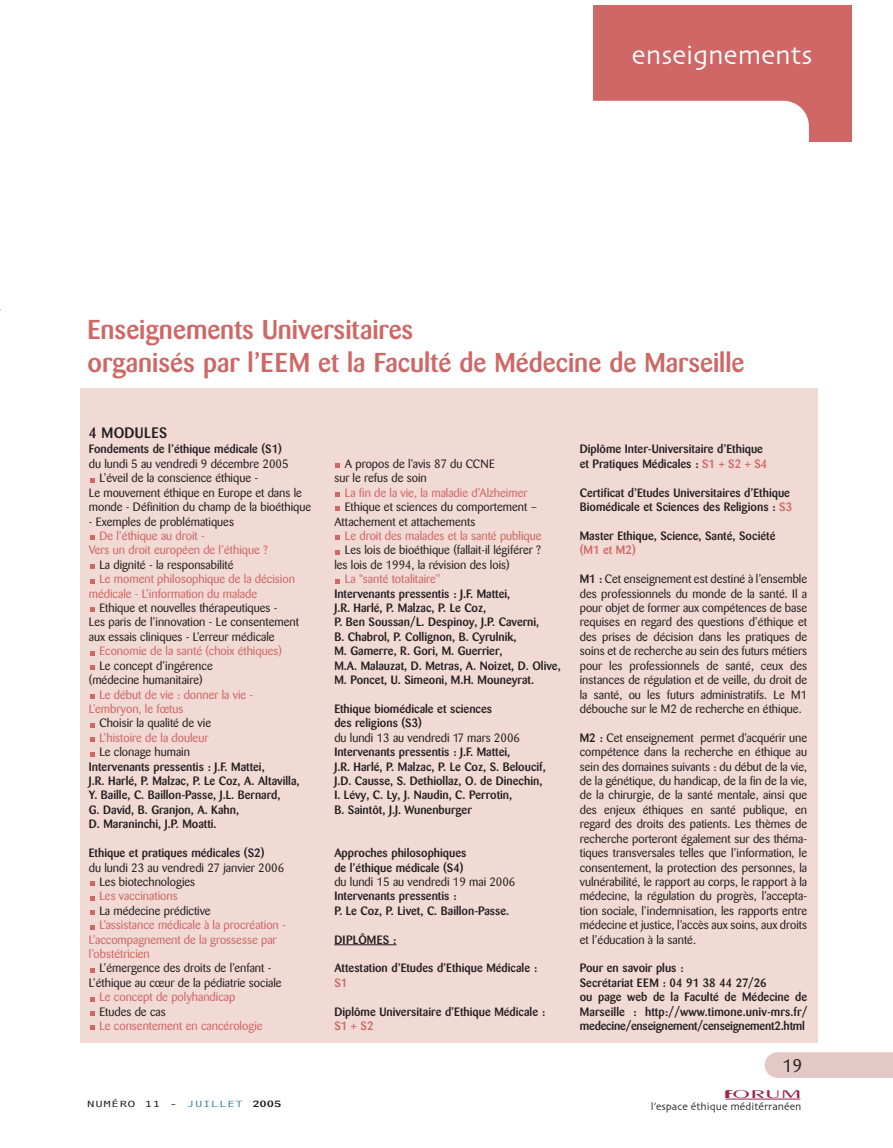
<style>
.page{position:relative;width:893px;height:1148px;background:#fff}
.page>*{position:absolute;margin:0;border:0;box-sizing:border-box;transform-origin:0 0}
.t1{font:500 27px/32.4px "Barmeno";color:#ce6766}
.t2{font:27px "Skia";color:#fff}
.t3{font:300 18px "Peignot";color:#9e2344;scale:2.1 1}
.t4{font:18px "Barmeno";color:#231f20}
.t5{font:500 15px "Barmeno";letter-spacing:.02em;color:#231f20}
.t6{font:12px/14.4px "Barmeno";color:#231f20}
.t7{font:500 12px/14.4px "Barmeno";color:#231f20}
.t8{font:12px/14.4px "Barmeno";color:#ce6766}
.t9{font:500 12px "Barmeno";color:#ce6766}
.t10{font:500 12px "Barmeno";letter-spacing:.02em;color:#231f20}
.t11{font:10.8px "Skia";color:#231f20}
.t12{font:9px "Andale Mono";color:#231f20;scale:1.5 1}
.t13{font:500 9px "Barmeno";color:#231f20;scale:1.5 1}
.s1{color:#ce6766}
.s2{font-weight:500}
.s3{font-weight:700;font-size:11.4px}
.s4{color:#3b89a6}
</style>
<div class="page">
<div style="left:764px;top:1052px;width:128px;height:25px;background:#e3c8c5"></div>
<hr style="left:725px;top:1098px;width:75px;height:1px;background:#9e2344">
<div style="left:80px;top:388px;width:737px;height:654px;background:#f1d9d4"></div>
<svg style="left:334px;top:944px;width:62px;height:1px"></svg>
<svg style="left:336px;top:579px;width:4px;height:4px"></svg>
<svg style="left:336px;top:550px;width:4px;height:4px"></svg>
<svg style="left:336px;top:535px;width:4px;height:5px"></svg>
<svg style="left:336px;top:507px;width:4px;height:4px"></svg>
<svg style="left:336px;top:492px;width:4px;height:4px"></svg>
<svg style="left:336px;top:463px;width:4px;height:5px"></svg>
<svg style="left:90px;top:1025px;width:5px;height:5px"></svg>
<svg style="left:90px;top:1011px;width:5px;height:4px"></svg>
<svg style="left:90px;top:997px;width:5px;height:4px"></svg>
<svg style="left:90px;top:968px;width:5px;height:4px"></svg>
<svg style="left:90px;top:925px;width:5px;height:4px"></svg>
<svg style="left:90px;top:910px;width:5px;height:4px"></svg>
<svg style="left:90px;top:896px;width:5px;height:4px"></svg>
<svg style="left:90px;top:881px;width:5px;height:5px"></svg>
<svg style="left:90px;top:752px;width:5px;height:4px"></svg>
<svg style="left:90px;top:737px;width:5px;height:4px"></svg>
<svg style="left:90px;top:723px;width:5px;height:4px"></svg>
<svg style="left:90px;top:694px;width:5px;height:4px"></svg>
<svg style="left:90px;top:665px;width:5px;height:4px"></svg>
<svg style="left:90px;top:651px;width:5px;height:4px"></svg>
<svg style="left:90px;top:607px;width:5px;height:5px"></svg>
<svg style="left:90px;top:579px;width:5px;height:4px"></svg>
<svg style="left:90px;top:564px;width:5px;height:4px"></svg>
<svg style="left:90px;top:535px;width:5px;height:5px"></svg>
<svg style="left:90px;top:478px;width:5px;height:4px"></svg>
<div style="left:593px;top:5px;width:258px;height:136px;background:#ce6766"></div>
<div style="left:558px;top:101px;width:250px;height:73px;background:#fff;border-radius:26px"></div>
<h1 class="t2" style="left:632px;top:45px;width:182px">enseignements</h1>
<h1 class="t1" style="left:88px;top:316px;width:658px">Enseignements Universitaires<br>organisés par l’EEM et la Faculté de Médecine de Marseille</h1>
<p class="t5" style="left:89px;top:426px;width:80px">4 MODULES</p>
<p class="t7" style="left:89px;top:443px;width:195px">Fondements de l’éthique médicale (S1)</p>
<p class="t6" style="left:89px;top:457px;width:201px">du lundi 5 au vendredi 9 décembre 2005</p>
<p class="t6" style="left:99px;top:472px;width:160px">L’éveil de la conscience éthique -</p>
<p class="t6" style="left:89px;top:486px;width:215px">Le mouvement éthique en Europe et dans le</p>
<p class="t6" style="left:89px;top:500px;width:224px">monde - Définition du champ de la bioéthique</p>
<p class="t6" style="left:89px;top:515px;width:147px">- Exemples de problématiques</p>
<p class="t8" style="left:89px;top:529px;width:181px;text-indent:11px">De l’éthique au droit -<br>Vers un droit européen de l’éthique ?</p>
<p class="t6" style="left:99px;top:558px;width:136px">La dignité - la responsabilité</p>
<p class="t8" style="left:89px;top:573px;width:207px;text-indent:11px">Le moment philosophique de la décision médicale - L’information du malade</p>
<p class="t6" style="left:89px;top:601px;width:211px;text-indent:11px">Ethique et nouvelles thérapeutiques -<br>Les paris de l’innovation - Le consentement aux essais cliniques - L’erreur médicale</p>
<p class="t8" style="left:99px;top:645px;width:184px">Economie de la santé (choix éthiques)</p>
<p class="t6" style="left:89px;top:659px;width:125px;text-indent:11px">Le concept d’ingérence (médecine humanitaire)</p>
<p class="t8" style="left:89px;top:688px;width:166px;text-indent:11px">Le début de vie : donner la vie -<br>L’embryon, le fœtus</p>
<p class="t6" style="left:99px;top:717px;width:113px">Choisir la qualité de vie</p>
<p class="t8" style="left:99px;top:731px;width:110px">L’histoire de la douleur</p>
<p class="t6" style="left:99px;top:745px;width:92px">Le clonage humain</p>
<p class="t7" style="left:89px;top:760px;width:212px">Intervenants pressentis : J.F. Mattei,<br>J.R. Harlé, P. Malzac, P. Le Coz, A. Altavilla, Y. Baille, C. Baillon-Passe, J.L. Bernard,<br>G. David, B. Granjon, A. Kahn,<br>D. Maraninchi, J.P. Moatti.</p>
<p class="t7" style="left:89px;top:846px;width:177px">Ethique et pratiques médicales (S2)</p>
<p class="t6" style="left:99px;top:861px;width:186px;text-indent:-11px">du lundi 23 au vendredi 27 janvier 2006<br>Les biotechnologies</p>
<p class="t8" style="left:99px;top:890px;width:80px">Les vaccinations</p>
<p class="t6" style="left:99px;top:904px;width:113px">La médecine prédictive</p>
<p class="t8" style="left:89px;top:918px;width:198px;text-indent:11px">L’assistance médicale à la procréation -<br>L’accompagnement de la grossesse par l’obstétricien</p>
<p class="t6" style="left:89px;top:962px;width:194px;text-align:center">L’émergence des droits de l’enfant -<br>L’éthique au cœur de la pédiatrie sociale</p>
<p class="t8" style="left:99px;top:990px;width:137px">Le concept de polyhandicap</p>
<p class="t6" style="left:99px;top:1005px;width:68px">Etudes de cas</p>
<p class="t8" style="left:99px;top:1019px;width:165px">Le consentement en cancérologie</p>
<p class="t6" style="left:334px;top:457px;width:162px;text-indent:11px">A propos de l’avis 87 du CCNE sur le refus de soin</p>
<p class="t8" style="left:345px;top:486px;width:184px">La fin de la vie, la maladie d’Alzheimer</p>
<p class="t6" style="left:334px;top:500px;width:204px;text-indent:11px">Ethique et sciences du comportement –<br>Attachement et attachements</p>
<p class="t8" style="left:345px;top:529px;width:198px">Le droit des malades et la santé publique</p>
<p class="t6" style="left:334px;top:544px;width:208px;text-indent:11px">Les lois de bioéthique (fallait-il légiférer ? les lois de 1994, la révision des lois)</p>
<p class="t8" style="left:345px;top:573px;width:97px">La “santé totalitaire"</p>
<p class="t7" style="left:334px;top:587px;width:228px">Intervenants pressentis : J.F. Mattei,<br>J.R. Harlé, P. Malzac, P. Le Coz,<br>P. Ben Soussan/L. Despinoy, J.P. Caverni,<br>B. Chabrol, P. Collignon, B. Cyrulnik,<br>M. Gamerre, R. Gori, M. Guerrier,<br>M.A. Malauzat, D. Metras, A. Noizet, D. Olive, M. Poncet, U. Simeoni, M.H. Mouneyrat.</p>
<p class="t7" style="left:334px;top:702px;width:159px">Ethique biomédicale et sciences des religions (S3)</p>
<p class="t6" style="left:334px;top:731px;width:187px">du lundi 13 au vendredi 17 mars 2006</p>
<p class="t7" style="left:334px;top:745px;width:213px">Intervenants pressentis : J.F. Mattei,<br>J.R. Harlé, P. Malzac, P. Le Coz, S. Beloucif, J.D. Causse, S. Dethiollaz, O. de Dinechin, I. Lévy, C. Ly, J. Naudin, C. Perrotin,<br>B. Saintôt, J.J. Wunenburger</p>
<p class="t7" style="left:334px;top:846px;width:134px">Approches philosophiques de l’éthique médicale (S4)</p>
<p class="t6" style="left:334px;top:875px;width:183px">du lundi 15 au vendredi 19 mai 2006</p>
<p class="t7" style="left:334px;top:890px;width:176px">Intervenants pressentis :<br>P. Le Coz, P. Livet, C. Baillon-Passe.</p>
<p class="t10" style="left:334px;top:934px;width:64px">DIPLÔMES :</p>
<p class="t7" style="left:334px;top:962px;width:204px">Attestation d’Etudes d’Ethique Médicale :</p>
<p class="t9" style="left:334px;top:977px;width:15px">S1</p>
<p class="t7" style="left:334px;top:1005px;width:212px">Diplôme Universitaire d’Ethique Médicale :</p>
<p class="t9" style="left:334px;top:1020px;width:41px">S1 + S2</p>
<p class="t7" style="left:579px;top:443px;width:189px">Diplôme Inter-Universitaire d’Ethique et Pratiques Médicales : <span class="s1">S1 + S2 + S4</span></p>
<p class="t7" style="left:579px;top:486px;width:214px">Certificat d’Etudes Universitaires d’Ethique<br>Biomédicale et Sciences des Religions : <span class="s1">S3</span></p>
<p class="t7" style="left:579px;top:529px;width:197px">Master Ethique, Science, Santé, Société</p>
<p class="t9" style="left:579px;top:545px;width:57px">(M1 et M2)</p>
<p class="t6" style="left:579px;top:573px;width:229px;text-align:justify"><span class="s2">M1 :</span> Cet enseignement est destiné à l’ensemble des professionnels du monde de la santé. Il a pour objet de former aux compétences de base requises en regard des questions d’éthique et des prises de décision dans les pratiques de soins et de recherche au sein des futurs métiers pour les professionnels de santé, ceux des instances de régulation et de veille, du droit de la santé, ou les futurs administratifs. Le M1 débouche sur le M2 de recherche en éthique.</p>
<p class="t6" style="left:579px;top:731px;width:229px;text-align:justify"><span class="s2">M2 :</span> Cet enseignement permet d’acquérir une compétence dans la recherche en éthique au sein des domaines suivants : du début de la vie, de la génétique, du handicap, de la fin de la vie, de la chirurgie, de la santé mentale, ainsi que des enjeux éthiques en santé publique, en regard des droits des patients. Les thèmes de recherche porteront également sur des théma&shy;tiques transversales telles que l’information, le consentement, la protection des personnes, la vulnérabilité, le rapport au corps, le rapport à la médecine, la régulation du progrès, l’accepta&shy;tion sociale, l’indemnisation, les rapports entre médecine et justice, l’accès aux soins, aux droits et l’éducation à la santé.</p>
<p class="t7" style="left:579px;top:962px;width:229px">Pour en savoir plus :<br>Secrétariat EEM : 04 91 38 44 27/26<br>ou page web de la Faculté de Médecine de Marseille : http://www.timone.univ-mrs.fr/ medecine/enseignement/censeignement2.html</p>
<h2 class="t4" style="left:782px;top:1058px;width:21px">19</h2>
<h2 class="t3" style="left:723px;top:1084px;width:39px"><span class="s3">f</span>orum</h2>
<p class="t12" style="left:87px;top:1100px;width:106px">NUMÉRO 11 - <span class="s4">JUILLET</span></p>
<p class="t11" style="left:651px;top:1102px;width:152px">l’espace éthique méditérranéen</p>
<p class="t13" style="left:252px;top:1099px;width:21px">2005</p>
</div>
